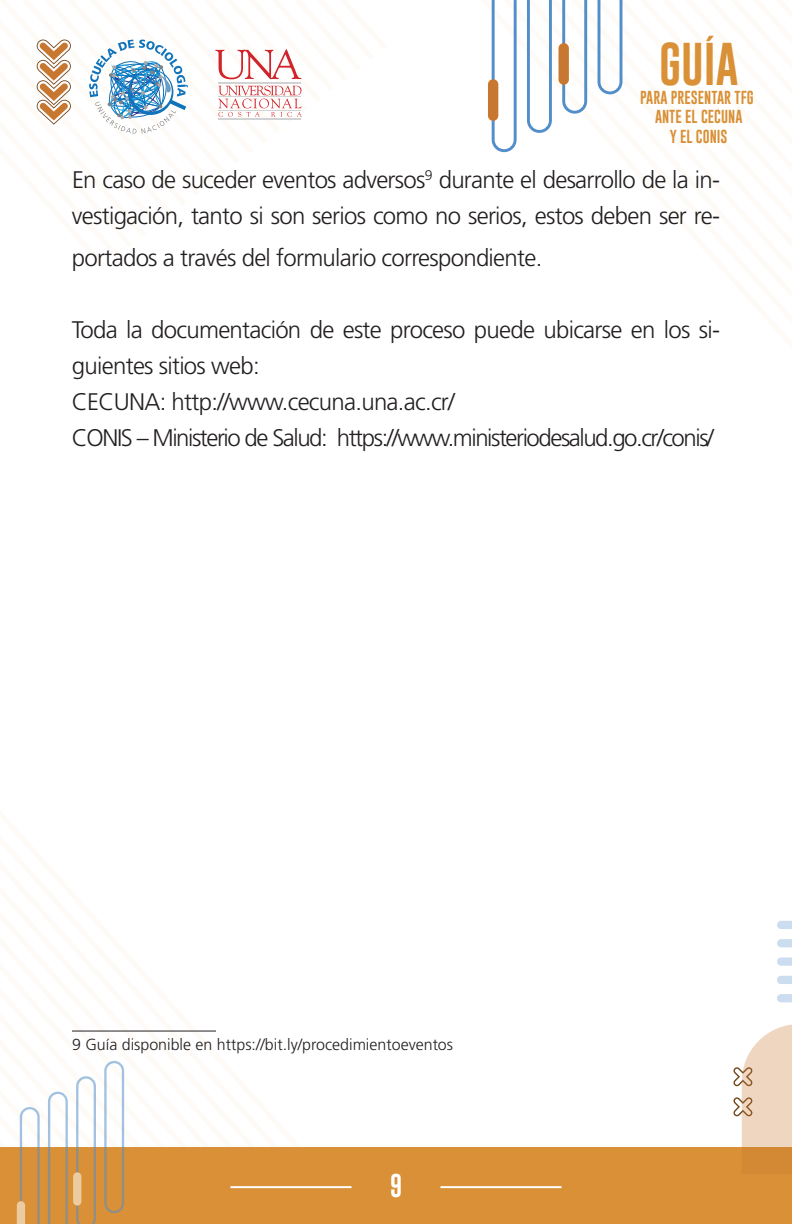
<style>
.page{position:relative;width:792px;height:1224px;background:#fff}
.page>*{position:absolute;margin:0;border:0;box-sizing:border-box;transform-origin:0 0}
.t1{font:44px "Gobold";color:#d99036}
.t2{font:300 24px/36px "Frutiger";letter-spacing:-.03em;color:#231f20}
.t3{font:24px "Gobold";color:#fff}
.t4{font:300 16px "Frutiger";color:#231f20}
.t5{font:13.8px/19.2px "Gobold";color:#d99036;text-align:center}
</style>
<div class="page">
<svg style="left:492px;top:1px;width:25px;height:151px"></svg>
<svg style="left:527px;top:1px;width:25px;height:132px"></svg>
<svg style="left:562px;top:1px;width:25px;height:113px"></svg>
<svg style="left:598px;top:1px;width:24px;height:93px"></svg>
<div style="left:488px;top:79px;width:10px;height:42px;background:#c87730;border-radius:5px"></div>
<div style="left:559px;top:43px;width:10px;height:42px;background:#c87730;border-radius:5px"></div>
<div style="left:0;top:1147px;width:792px;height:77px;background:#d99036"></div>
<svg style="left:16px;top:1030px;width:108px;height:194px"></svg>
<div style="left:73px;top:1172px;width:8px;height:34px;background:#edcba1;border-radius:4px"></div>
<svg style="left:733px;top:1024px;width:59px;height:123px"></svg>
<svg style="left:777px;top:994px;width:15px;height:8px"></svg>
<svg style="left:777px;top:976px;width:15px;height:8px"></svg>
<svg style="left:777px;top:957px;width:15px;height:9px"></svg>
<svg style="left:777px;top:939px;width:15px;height:8px"></svg>
<svg style="left:777px;top:921px;width:15px;height:8px"></svg>
<svg style="left:36px;top:39px;width:266px;height:95px"></svg>
<hr style="left:230px;top:1186px;width:121px;height:2px;background:#fff">
<hr style="left:441px;top:1186px;width:121px;height:2px;background:#fff">
<hr style="left:72px;top:1031px;width:144px;height:1px;background:#231f20">
<h1 class="t1" style="left:659px;top:35px;width:81px">GUÍA</h1>
<p class="t5" style="left:640px;top:88px;width:115px">PARA PRESENTAR TFG<br>ANTE EL CECUNA<br>Y EL CONIS</p>
<p class="t2" style="left:72px;top:162px;width:650px">En caso de suceder eventos adversos<sup>9</sup> durante el desarrollo de la in&shy;vestigación, tanto si son serios como no serios, estos deben ser re-</p>
<p class="t2" style="left:72px;top:240px;width:472px">portados a través del formulario correspondiente.</p>
<p class="t2" style="left:72px;top:312px;width:650px">Toda la documentación de este proceso puede ubicarse en los si&shy;guientes sitios web:<br>CECUNA: http://www.cecuna.una.ac.cr/<br>CONIS – Ministerio de Salud: https://www.ministeriodesalud.go.cr/conis/</p>
<p class="t4" style="left:72px;top:1036px;width:383px">9 Guía disponible en https://bit.ly/procedimientoeventos</p>
<p class="t3" style="left:390px;top:1170px;width:14px">9</p>
</div>
